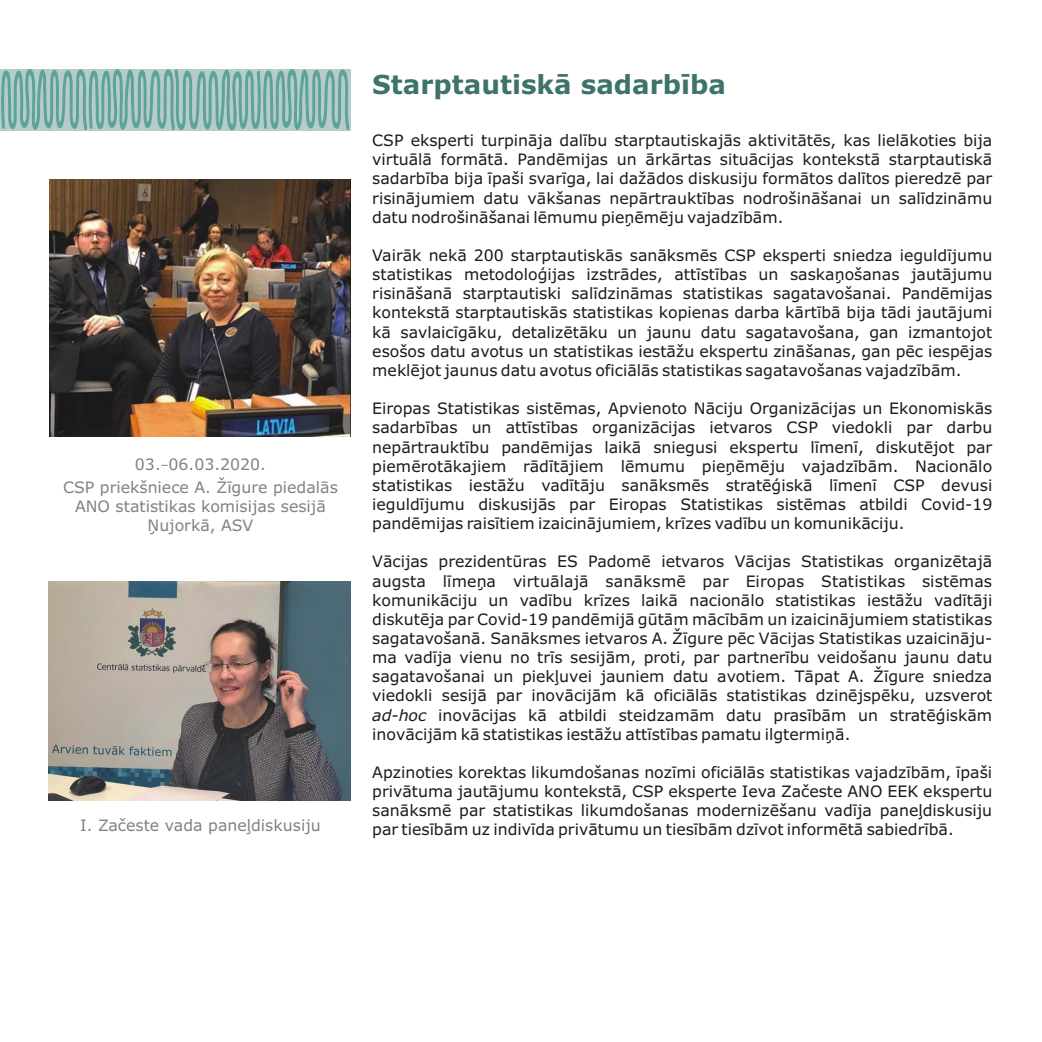
<style>
.page{position:relative;width:1042px;height:1042px;background:#fff}
.page>*{position:absolute;margin:0;border:0;box-sizing:border-box;transform-origin:0 0}
.t1{font:700 26.25px "Verdana";color:#3d736b}
.t2{font:15.75px/19.1px "Verdana";color:#1f1a17;text-align:justify}
.t3{font:15.75px/22.8px "Verdana";color:#828282;text-align:center}
.s1{font-family:"Lucida Sans Unicode"}
.s2{font-style:italic}
</style>
<div class="page">
<hr style="left:1041px;top:0;width:1px;height:1042px;background:#8fb8b3">
<svg style="left:1px;top:69px;width:348px;height:61px;background:#8db9b2"></svg>
<img style="left:50px;top:180px;width:301px;height:257px">
<img style="left:49px;top:581px;width:302px;height:219px">
<p class="t3" style="left:63px;top:454px;width:276px">03.<span class="s1">–</span>06.03.2020.<br>CSP priekðniece A. Þîgure piedalâs</p>
<p class="t3" style="left:75px;top:498px;width:252px;line-height:19.1px">ANO statistikas komisijas sesijâ<br>Òujorkâ, ASV</p>
<p class="t3" style="left:80px;top:815px;width:242px">I. Zaèeste vada paneïdiskusiju</p>
<h1 class="t1" style="left:372px;top:74px;width:355px">Starptautiskâ sadarbîba</h1>
<p class="t2" style="left:372px;top:132px;width:621px">CSP eksperti turpinâja dalîbu starptautiskajâs aktivitâtçs, kas lielâkoties bija virtuâlâ formâtâ. Pandçmijas un ârkârtas situâcijas kontekstâ starptautiskâ sadarbîba bija îpaði svarîga, lai daþâdos diskusiju formâtos dalîtos pieredzç par risinâjumiem datu vâkðanas nepârtrauktîbas nodroðinâðanai un salîdzinâmu datu nodroðinâðanai lçmumu pieòçmçju vajadzîbâm.</p>
<p class="t2" style="left:372px;top:247px;width:621px">Vairâk nekâ 200 starptautiskâs sanâksmçs CSP eksperti sniedza ieguldîjumu statistikas metodoloìijas izstrâdes, attîstîbas un saskaòoðanas jautâjumu risinâðanâ starptautiski salîdzinâmas statistikas sagatavoðanai. Pandçmijas kontekstâ starptautiskâs statistikas kopienas darba kârtîbâ bija tâdi jautâjumi kâ savlaicîgâku, detalizçtâku un jaunu datu sagatavoðana, gan izmantojot esošos datu avotus un statistikas iestâþu ekspertu zinâðanas, gan pçc iespçjas meklçjot jaunus datu avotus oficiâlâs statistikas sagatavoðanas vajadzîbâm.</p>
<p class="t2" style="left:372px;top:400px;width:622px">Eiropas Statistikas sistçmas, Apvienoto Nâciju Organizâcijas un Ekonomiskâs sadarbîbas un attîstîbas organizâcijas ietvaros CSP viedokli par darbu nepârtrauktîbu pandçmijas laikâ sniegusi ekspertu lîmenî, diskutçjot par piemçrotâkajiem râdîtâjiem lçmumu pieòçmçju vajadzîbâm. Nacionâlo statistikas iestâþu vadîtâju sanâksmçs stratçìiskâ lîmenî CSP devusi ieguldîjumu diskusijâs par Eiropas Statistikas sistçmas atbildi Covid-19 pandçmijas raisîtiem izaicinâjumiem, krîzes vadîbu un komunikâciju.</p>
<p class="t2" style="left:372px;top:553px;width:622px">Vâcijas prezidentûras ES Padomç ietvaros Vâcijas Statistikas organizçtajâ augsta lîmeòa virtuâlajâ sanâksmç par Eiropas Statistikas sistçmas komunikâciju un vadîbu krîzes laikâ nacionâlo statistikas iestâþu vadîtâji diskutçja par Covid-19 pandçmijâ gûtâm mâcîbâm un izaicinâjumiem statistikas sagatavoðanâ. Sanâksmes ietvaros A. Þîgure pçc Vâcijas Statistikas uzaicinâju&shy;ma vadîja vienu no trîs sesijâm, proti, par partnerîbu veidoðanu jaunu datu sagatavoðanai un piekïuvei jauniem datu avotiem. Tâpat A. Þîgure sniedza viedokli sesijâ par inovâcijâm kâ oficiâlâs statistikas dzinçjspçku, uzsverot <span class="s2">ad-hoc</span> inovâcijas kâ atbildi steidzamâm datu prasîbâm un stratçìiskâm inovâcijâm kâ statistikas iestâþu attîstîbas pamatu ilgtermiòâ.</p>
<p class="t2" style="left:372px;top:764px;width:621px">Apzinoties korektas likumdoðanas nozîmi oficiâlâs statistikas vajadzîbâm, îpaði privâtuma jautâjumu kontekstâ, CSP eksperte Ieva Zaèeste ANO EEK ekspertu sanâksmç par statistikas likumdoðanas modernizçðanu vadîja paneïdiskusiju par tiesîbâm uz indivîda privâtumu un tiesîbâm dzîvot informçtâ sabiedrîbâ.</p>
</div>
